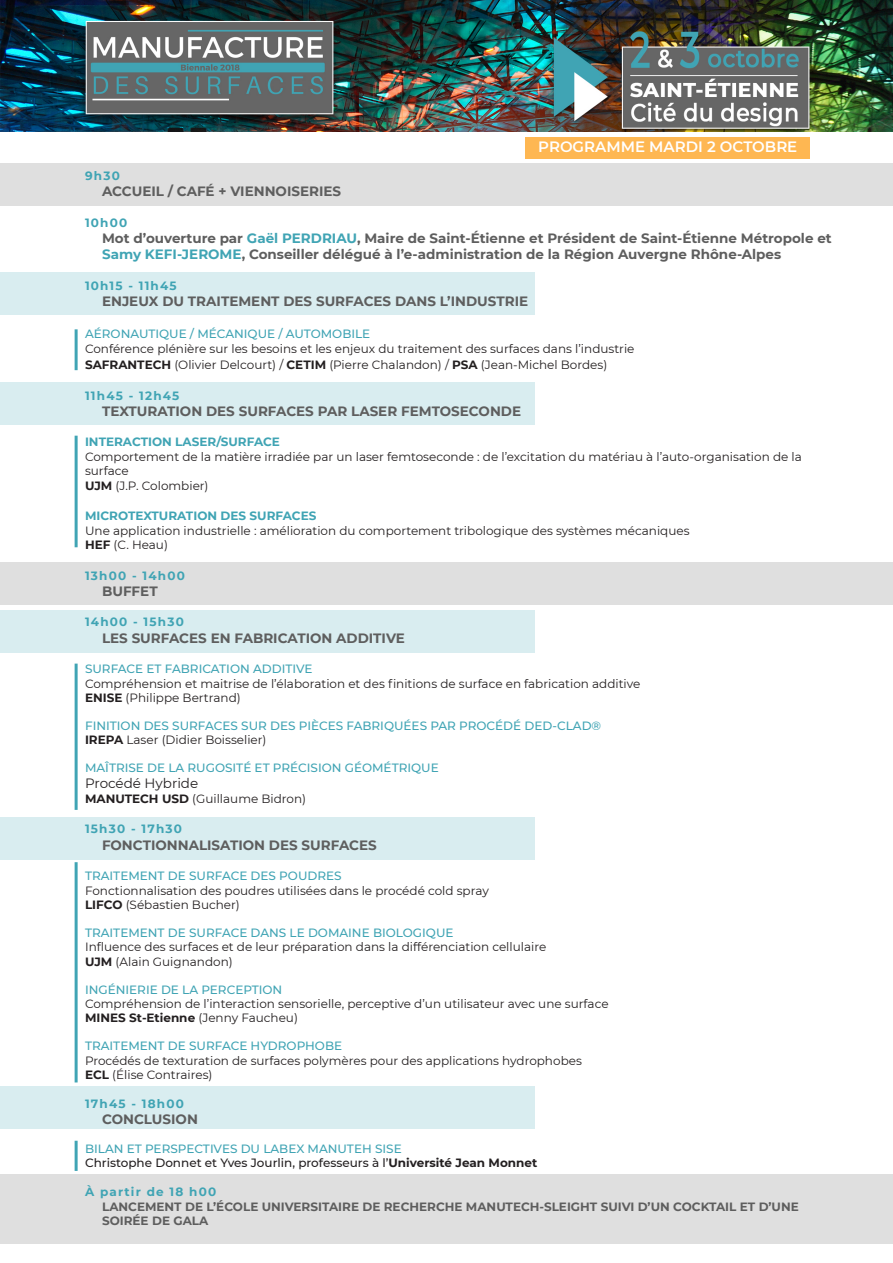
<style>
.page{position:relative;width:893px;height:1263px;background:#fff}
.page>*{position:absolute;margin:0;border:0;box-sizing:border-box;transform-origin:0 0}
.t1{font:600 15px "Montserrat";color:#fff}
.t2{font:700 13.5px/16.2px "Montserrat";color:#5e5e5e}
.t3{font:13.5px "Montserrat";color:#231f20}
.t4{font:12px/14.4px "Montserrat";color:#231f20}
.t5{font:500 12px/14.4px "Montserrat";color:#40a4b4}
.t6{font:500 12px/14.4px "Montserrat";color:#231f20}
.t7{font:700 12px/14.4px "Montserrat";color:#5e5e5e}
.t8{font:700 12px "Montserrat";letter-spacing:.1em;color:#40a4b4}
.t9{font:700 12px "Montserrat";color:#40a4b4}
.s1{color:#40a4b4}
.s2{font-weight:700}
.s3{font-weight:700;color:#231f20}
.s4{font-weight:400;color:#231f20}
</style>
<div class="page">
<hr style="left:75px;top:329px;width:3px;height:41px;background:#40a4b4">
<hr style="left:75px;top:436px;width:3px;height:111px;background:#40a4b4">
<hr style="left:75px;top:664px;width:3px;height:146px;background:#40a4b4">
<hr style="left:75px;top:862px;width:3px;height:220px;background:#40a4b4">
<hr style="left:75px;top:1141px;width:3px;height:30px;background:#40a4b4">
<div style="left:0;top:272px;width:535px;height:43px;background:#d9edf0"></div>
<div style="left:0;top:382px;width:535px;height:42px;background:#d9edf0"></div>
<div style="left:0;top:610px;width:535px;height:43px;background:#d9edf0"></div>
<div style="left:0;top:817px;width:535px;height:43px;background:#d9edf0"></div>
<div style="left:0;top:1086px;width:535px;height:43px;background:#d9edf0"></div>
<div style="left:0;top:563px;width:893px;height:42px;background:#dfdfdf"></div>
<div style="left:0;top:1175px;width:893px;height:69px;background:#dfdfdf"></div>
<div style="left:0;top:164px;width:893px;height:42px;background:#dfdfdf"></div>
<img style="left:0;top:0;width:893px;height:132px">
<div style="left:526px;top:137px;width:284px;height:21px;background:#feb752"></div>
<p class="t1" style="left:538px;top:136px;width:261px">PROGRAMME MARDI 2 OCTOBRE</p>
<p class="t8" style="left:85px;top:167px;width:36px">9h30</p>
<p class="t2" style="left:102px;top:183px;width:241px">ACCUEIL / CAFÉ + VIENNOISERIES</p>
<p class="t8" style="left:85px;top:214px;width:44px">10h00</p>
<p class="t2" style="left:102px;top:229px;width:731px">Mot d’ouverture par <span class="s1">Gaël PERDRIAU</span>, Maire de Saint-Étienne et Président de Saint-Étienne Métropole et<br><span class="s1">Samy KEFI-JEROME</span>, Conseiller délégué à l’e-administration de la Région Auvergne Rhône-Alpes</p>
<p class="t8" style="left:85px;top:277px;width:93px">10h15 - 11h45</p>
<p class="t2" style="left:102px;top:292px;width:428px">ENJEUX DU TRAITEMENT DES SURFACES DANS L’INDUSTRIE</p>
<p class="t5" style="left:85px;top:326px;width:287px">AÉRONAUTIQUE / MÉCANIQUE / AUTOMOBILE</p>
<p class="t4" style="left:85px;top:340px;width:551px;line-height:16.2px">Conférence plénière sur les besoins et les enjeux du traitement des surfaces dans l’industrie<br><span class="s2">SAFRANTECH</span> (Olivier Delcourt) / <span class="s2">CETIM</span> (Pierre Chalandon) / <span class="s2">PSA</span> (Jean-Michel Bordes)</p>
<p class="t8" style="left:85px;top:387px;width:96px">11h45 - 12h45</p>
<p class="t2" style="left:102px;top:402px;width:421px">TEXTURATION DES SURFACES PAR LASER FEMTOSECONDE</p>
<p class="t9" style="left:85px;top:433px;width:196px">INTERACTION LASER/SURFACE</p>
<p class="t4" style="left:85px;top:449px;width:718px">Comportement de la matière irradiée par un laser femtoseconde : de l’excitation du matériau à l’auto-organisation de la surface<br><span class="s2">UJM</span> (J.P. Colombier)</p>
<p class="t9" style="left:85px;top:507px;width:233px">MICROTEXTURATION DES SURFACES</p>
<p class="t4" style="left:85px;top:523px;width:606px">Une application industrielle : amélioration du comportement tribologique des systèmes mécaniques<br><span class="s2">HEF</span> (C. Heau)</p>
<p class="t8" style="left:85px;top:567px;width:101px">13h00 - 14h00</p>
<p class="t2" style="left:102px;top:582px;width:57px">BUFFET</p>
<p class="t8" style="left:85px;top:613px;width:100px">14h00 - 15h30</p>
<p class="t2" style="left:102px;top:629px;width:304px">LES SURFACES EN FABRICATION ADDITIVE</p>
<p class="t5" style="left:85px;top:661px;width:229px">SURFACE ET FABRICATION ADDITIVE</p>
<p class="t4" style="left:85px;top:676px;width:557px">Compréhension et maitrise de l’élaboration et des finitions de surface en fabrication additive<br><span class="s2">ENISE</span> (Philippe Bertrand)</p>
<p class="t5" style="left:85px;top:718px;width:518px">FINITION DES SURFACES SUR DES PIÈCES FABRIQUÉES PAR PROCÉDÉ DED-CLAD®<br><span class="s3">IREPA</span> <span class="s4">Laser (Didier Boisselier)</span></p>
<p class="t5" style="left:85px;top:760px;width:355px">MAÎTRISE DE LA RUGOSITÉ ET PRÉCISION GÉOMÉTRIQUE</p>
<p class="t3" style="left:85px;top:774px;width:115px">Procédé Hybride</p>
<p class="t4" style="left:85px;top:791px;width:223px"><span class="s2">MANUTECH USD</span> (Guillaume Bidron)</p>
<p class="t8" style="left:85px;top:820px;width:98px">15h30 - 17h30</p>
<p class="t2" style="left:102px;top:836px;width:276px">FONCTIONNALISATION DES SURFACES</p>
<p class="t5" style="left:85px;top:868px;width:258px">TRAITEMENT DE SURFACE DES POUDRES</p>
<p class="t4" style="left:85px;top:883px;width:405px">Fonctionnalisation des poudres utilisées dans le procédé cold spray<br><span class="s2">LIFCO</span> (Sébastien Bucher)</p>
<p class="t5" style="left:85px;top:925px;width:370px">TRAITEMENT DE SURFACE DANS LE DOMAINE BIOLOGIQUE</p>
<p class="t4" style="left:85px;top:939px;width:463px">Influence des surfaces et de leur préparation dans la différenciation cellulaire<br><span class="s2">UJM</span> (Alain Guignandon)</p>
<p class="t5" style="left:85px;top:982px;width:199px">INGÉNIERIE DE LA PERCEPTION</p>
<p class="t4" style="left:85px;top:996px;width:525px">Compréhension de l’interaction sensorielle, perceptive d’un utilisateur avec une surface<br><span class="s2">MINES St-Etienne</span> (Jenny Faucheu)</p>
<p class="t5" style="left:85px;top:1038px;width:259px">TRAITEMENT DE SURFACE HYDROPHOBE</p>
<p class="t4" style="left:85px;top:1053px;width:498px">Procédés de texturation de surfaces polymères pour des applications hydrophobes<br><span class="s2">ECL</span> (Élise Contraires)</p>
<p class="t8" style="left:85px;top:1095px;width:100px">17h45 - 18h00</p>
<p class="t2" style="left:102px;top:1110px;width:97px">CONCLUSION</p>
<p class="t6" style="left:85px;top:1141px;width:454px"><span class="s1">BILAN ET PERSPECTIVES DU LABEX MANUTEH SISE<br></span>Christophe Donnet et Yves Jourlin, professeurs à l’<span class="s2">Université Jean Monnet</span></p>
<p class="t8" style="left:85px;top:1183px;width:133px">À partir de 18 h00</p>
<p class="t7" style="left:102px;top:1198px;width:698px">LANCEMENT DE L’ÉCOLE UNIVERSITAIRE DE RECHERCHE MANUTECH-SLEIGHT SUIVI D’UN COCKTAIL ET D’UNE<br>SOIRÉE DE GALA</p>
</div>
